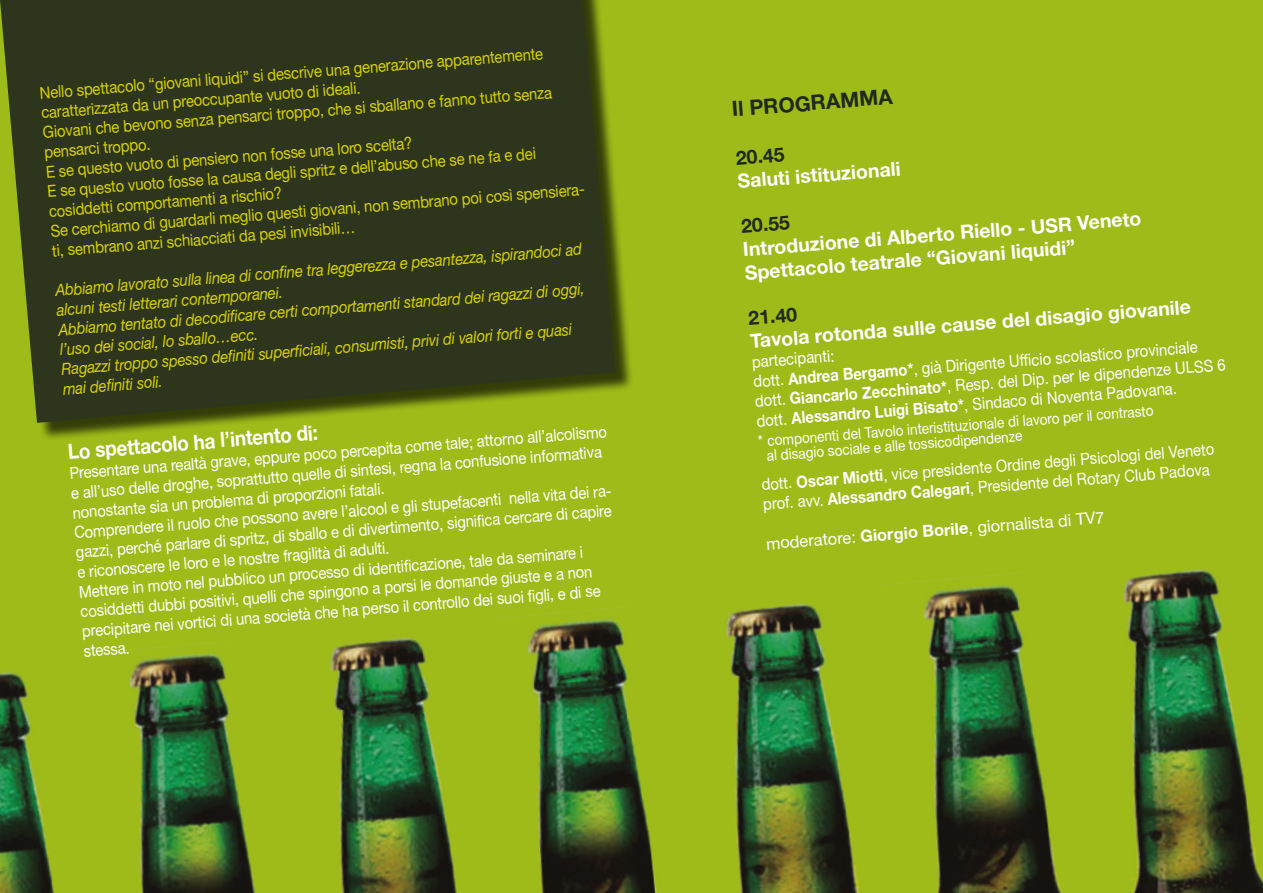
<style>
.page{position:relative;width:1263px;height:893px;background:#fff}
.page>*{position:absolute;margin:0;border:0;box-sizing:border-box;transform-origin:0 0}
.t1{font:700 21px "Helvetica Neue LT Std";color:#fff;scale:.9 1}
.t2{font:700 21px "Helvetica Neue LT Std";color:#21281d}
.t3{font:700 19.5px/23.2px "Helvetica Neue LT Std";color:#fff}
.t4{font:700 19.5px "Helvetica Neue LT Std";color:#21281d}
.t5{font:16.5px/20.2px "Helvetica Neue LT Std";color:#fff;scale:.9 1}
.t6{font:16.5px/20.5px "Helvetica Neue LT Std";color:#d8d200;scale:.9 1}
.t7{font:italic 16.5px/21.1px "Helvetica Neue LT Std";color:#d8d200;scale:.9 1}
.t8{font:16.5px "Helvetica Neue LT Std";color:#fff}
.t9{font:15px/15.6px "Helvetica Neue LT Std";color:#fff;scale:.9 1}
.s1{font-weight:700}
.s2{font-size:16.5px}
</style>
<div class="page">
<img style="left:0;top:0;width:1263px;height:893px">
<div style="left:1px;top:0;width:633px;height:441px;background:#000;opacity:.75"></div>
<svg style="left:0;top:0;width:616px;height:423px;background:#353f1b"></svg>
<p class="t6" style="left:39px;top:80px;width:563px;rotate:-4deg">Nello spettacolo “giovani liquidi” si descrive una generazione apparentemente caratterizzata da un preoccupante vuoto di ideali.</p>
<p class="t6" style="left:42px;top:119px;width:569px;line-height:21.6px;rotate:-4deg">Giovani che bevono senza pensarci troppo, che si sballano e fanno tutto senza pensarci troppo.</p>
<p class="t6" style="left:45px;top:160px;width:546px;line-height:19.2px;rotate:-4deg">E se questo vuoto di pensiero non fosse una loro scelta?<br>E se questo vuoto fosse la causa degli spritz e dell’abuso che se ne fa e dei</p>
<p class="t6" style="left:48px;top:201px;width:600px;line-height:18.5px;rotate:-4deg">cosiddetti comportamenti a rischio?<br>Se cerchiamo di guardarli meglio questi giovani, non sembrano poi così spensiera-</p>
<p class="t6" style="left:51px;top:239px;width:339px;rotate:-4deg">ti, sembrano anzi schiacciati da pesi invisibili…</p>
<p class="t7" style="left:54px;top:277px;width:588px;rotate:-4deg">Abbiamo lavorato sulla linea di confi ne tra leggerezza e pesantezza, ispirandoci ad alcuni testi letterari contemporanei.</p>
<p class="t7" style="left:57px;top:317px;width:588px;rotate:-4deg">Abbiamo tentato di decodifi care certi comportamenti standard dei ragazzi di oggi, l’uso dei social, lo sballo…ecc.</p>
<p class="t7" style="left:61px;top:356px;width:570px;line-height:21.6px;rotate:-4deg">Ragazzi troppo spesso defi niti superfi ciali, consumisti, privi di valori forti e quasi mai defi niti soli.</p>
<p class="t1" style="left:67px;top:440px;width:280px;rotate:-5deg">Lo spettacolo ha l’intento di:</p>
<p class="t5" style="left:69px;top:460px;width:600px;rotate:-4deg">Presentare una realtà grave, eppure poco percepita come tale; attorno all’alcolismo e all’uso delle droghe, soprattutto quelle di sintesi, regna la confusione informativa nonostante sia un problema di proporzioni fatali.</p>
<p class="t5" style="left:73px;top:520px;width:603px;rotate:-4deg">Comprendere il ruolo che possono avere l’alcool e gli stupefacenti nella vita dei ra&shy;gazzi, perché parlare di spritz, di sballo e di divertimento, signifi ca cercare di capire e riconoscere le loro e le nostre fragilità di adulti.</p>
<p class="t5" style="left:78px;top:579px;width:580px;line-height:19.8px;rotate:-4deg">Mettere in moto nel pubblico un processo di identifi cazione, tale da seminare i cosiddetti dubbi positivi, quelli che spingono a porsi le domande giuste e a non precipitare nei vortici di una società che ha perso il controllo dei suoi fi gli, e di se</p>
<p class="t5" style="left:83px;top:640px;width:53px;rotate:-4deg">stessa.</p>
<p class="t2" style="left:731px;top:95px;width:162px;rotate:-4deg">Il PROGRAMMA</p>
<p class="t4" style="left:735px;top:146px;width:50px;rotate:-5deg">20.45</p>
<p class="t3" style="left:737px;top:170px;width:165px;rotate:-5deg">Saluti istituzionali</p>
<p class="t4" style="left:740px;top:214px;width:50px;rotate:-5deg">20.55</p>
<p class="t3" style="left:742px;top:239px;width:401px;rotate:-5deg">Introduzione di Alberto Riello - USR Veneto<br>Spettacolo teatrale “Giovani liquidi”</p>
<p class="t4" style="left:747px;top:306px;width:50px;rotate:-5deg">21.40</p>
<p class="t3" style="left:749px;top:331px;width:443px;rotate:-5deg">Tavola rotonda sulle cause del disagio giovanile</p>
<p class="t5" style="left:751px;top:352px;width:497px;line-height:17.7px;rotate:-4deg">partecipanti:<br>dott. <span class="s1">Andrea Bergamo*</span>, già Dirigente Uffi cio scolastico provinciale</p>
<p class="t5" style="left:754px;top:388px;width:526px;rotate:-4deg">dott. <span class="s1">Giancarlo Zecchinato*</span>, Resp. del Dip. per le dipendenze ULSS 6 dott. <span class="s1">Alessandro Luigi Bisato*</span>, Sindaco di Noventa Padovana.</p>
<p class="t9" style="left:765px;top:431px;width:433px;text-indent:-8px;rotate:-4deg"><span class="s2">*</span> componenti del Tavolo interistituzionale di lavoro per il contrasto al disagio sociale e alle tossicodipendenze</p>
<p class="t5" style="left:761px;top:472px;width:506px;line-height:19.6px;rotate:-4deg">dott. <span class="s1">Oscar Miotti</span>, vice presidente Ordine degli Psicologi del Veneto prof. avv. <span class="s1">Alessandro Calegari</span>, Presidente del Rotary Club Padova</p>
<p class="t8" style="left:765px;top:536px;width:341px;rotate:-5deg">moderatore: <span class="s1">Giorgio Borile</span>, giornalista di TV7</p>
</div>
